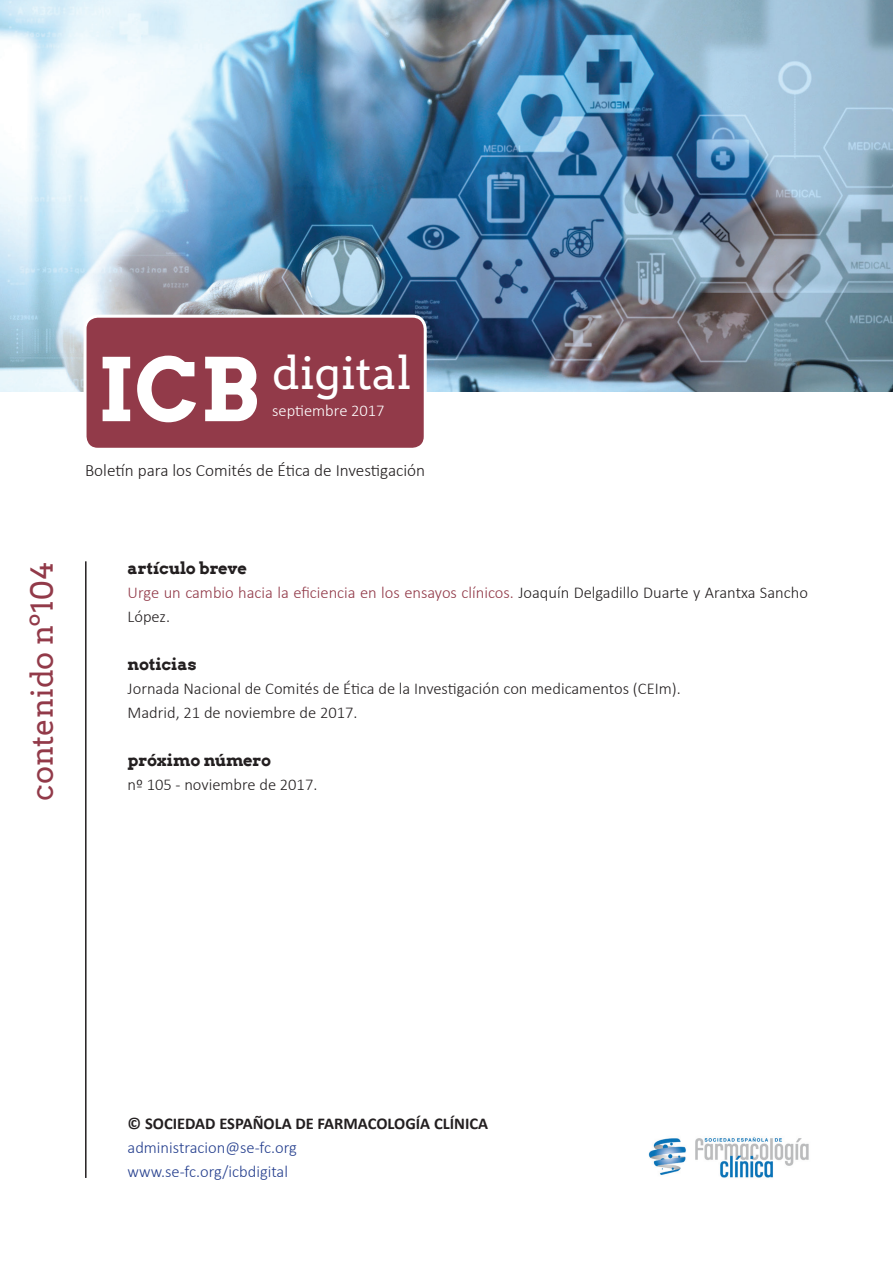
<style>
.page{position:relative;width:893px;height:1263px;background:#fff}
.page>*{position:absolute;margin:0;border:0;box-sizing:border-box;transform-origin:0 0}
.t1{font:700 87px "Arvo";color:#fff}
.t2{font:45px "Arvo";color:#fff}
.t3{font:30.3px "Arvo";color:#923a49}
.t4{font:300 17.25px "Calibri";color:#231f20}
.t5{font:300 16.5px/24px "Calibri";color:#231f20}
.t6{font:300 16.5px/24px "Calibri";color:#923a49}
.t7{font:300 16.5px/24px "Calibri";color:#253f8e}
.t8{font:700 16.5px "Calibri";color:#231f20}
.t9{font:700 16.5px "Arvo";color:#231f20}
.t10{font:300 16.5px "Calibri";color:#fff}
.s1{color:#231f20}
</style>
<div class="page">
<img style="left:0;top:0;width:893px;height:391px">
<hr style="left:85px;top:561px;width:2px;height:617px;background:#231f20">
<div style="left:85px;top:316px;width:340px;height:133px;background:#923a49;border-radius:13px"></div>
<div style="left:84px;top:315px;width:343px;height:136px;border:3px solid #fff;border-radius:13px"></div>
<img style="left:648px;top:1137px;width:161px;height:41px">
<h3 class="t3" style="left:25px;top:801px;width:241px;rotate:-90deg">contenido nº104</h3>
<h1 class="t1" style="left:98px;top:340px;width:163px">ICB</h1>
<h2 class="t2" style="left:272px;top:347px;width:141px">digital</h2>
<p class="t10" style="left:272px;top:400px;width:114px">septiembre 2017</p>
<p class="t4" style="left:85px;top:460px;width:342px">Boletín para los Comités de Ética de Investigación</p>
<p class="t9" style="left:128px;top:558px;width:121px">artículo breve</p>
<p class="t6" style="left:128px;top:580px;width:682px">Urge un cambio hacia la eficiencia en los ensayos clínicos. <span class="s1">Joaquín Delgadillo Duarte y Arantxa Sancho<br>López.</span></p>
<p class="t9" style="left:128px;top:654px;width:71px">noticias</p>
<p class="t5" style="left:128px;top:676px;width:555px">Jornada Nacional de Comités de Ética de la Investigación con medicamentos (CEIm).<br>Madrid, 21 de noviembre de 2017.</p>
<p class="t9" style="left:128px;top:750px;width:145px">próximo número</p>
<p class="t5" style="left:128px;top:772px;width:191px">nº 105 - noviembre de 2017.</p>
<p class="t8" style="left:128px;top:1112px;width:362px">© SOCIEDAD ESPAÑOLA DE FARMACOLOGÍA CLÍNICA</p>
<p class="t7" style="left:128px;top:1134px;width:171px">administracion@se-fc.org www.se-fc.org/icbdigital</p>
</div>
